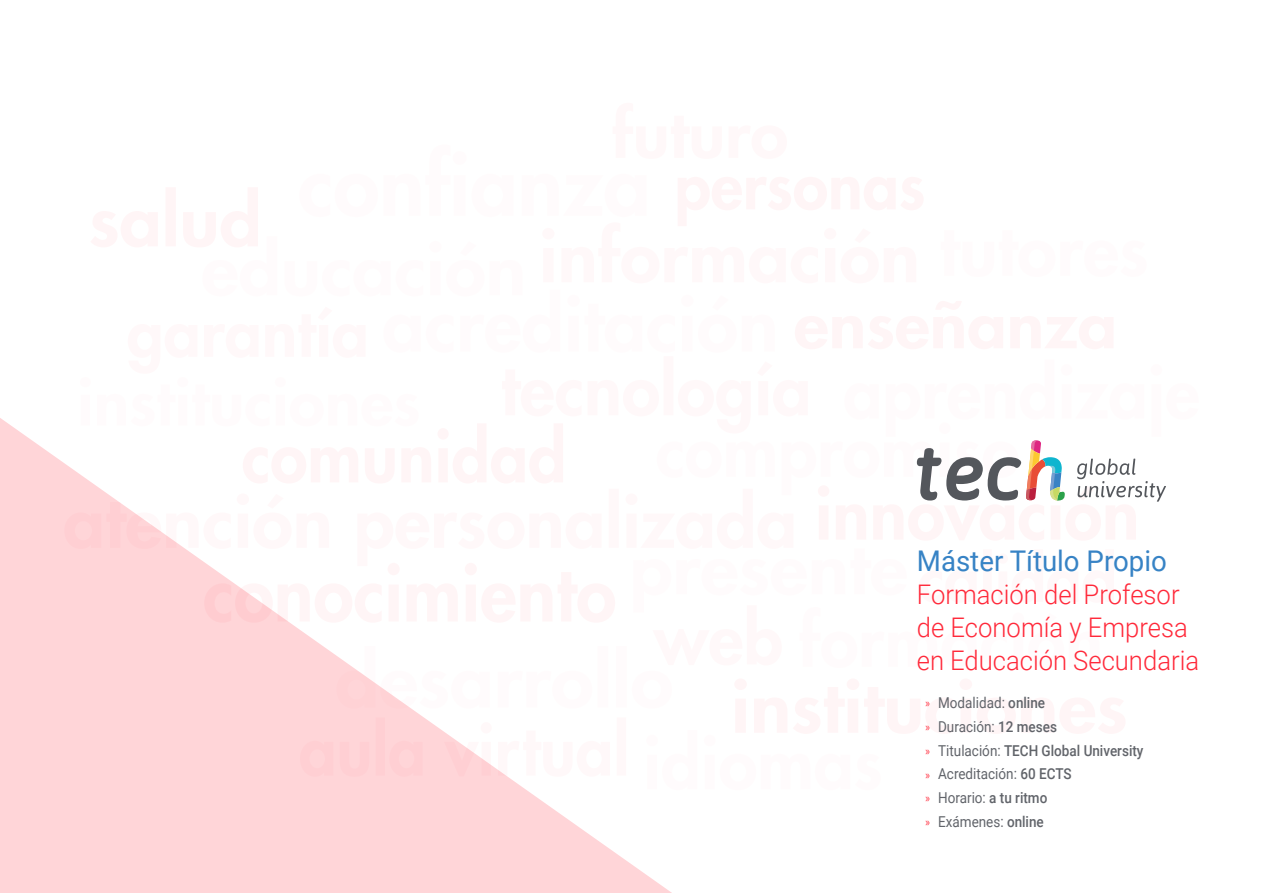
<style>
.page{position:relative;width:1263px;height:893px;background:#fff}
.page>*{position:absolute;margin:0;border:0;box-sizing:border-box;transform-origin:0 0}
.t1{font:28.5px "Roboto";color:#3783c5}
.t2{font:300 27px/33px "Roboto";color:#ff293a;scale:.95 1}
.t3{font:15px/23.7px "Roboto";color:#61646a;scale:.9 1}
.s1{font-family:"Myriad Pro";font-size:12px;color:#ff293a}
.s2{font-weight:500}
</style>
<div class="page">
<svg style="left:0;top:418px;width:672px;height:475px;background:#ffd9db"></svg>
<svg style="left:64px;top:418px;width:1102px;height:372px"></svg>
<h1 class="t1" style="left:917px;top:541px;width:251px">Máster Título Propio</h1>
<h2 class="t2" style="left:917px;top:577px;width:299px">Formación del Profesor de Economía y Empresa en Educación Secundaria</h2>
<p class="t3" style="left:925px;top:690px;width:244px"><span class="s1">»</span> Modalidad: <span class="s2">online<br></span><span class="s1">»</span> Duración: <span class="s2">12 meses<br></span><span class="s1">»</span> Titulación: <span class="s2">TECH Global University </span><span class="s1">»</span> Acreditación: <span class="s2">60 ECTS<br></span><span class="s1">»</span> Horario: <span class="s2">a tu ritmo<br></span><span class="s1">»</span> Exámenes: <span class="s2">online</span></p>
</div>
